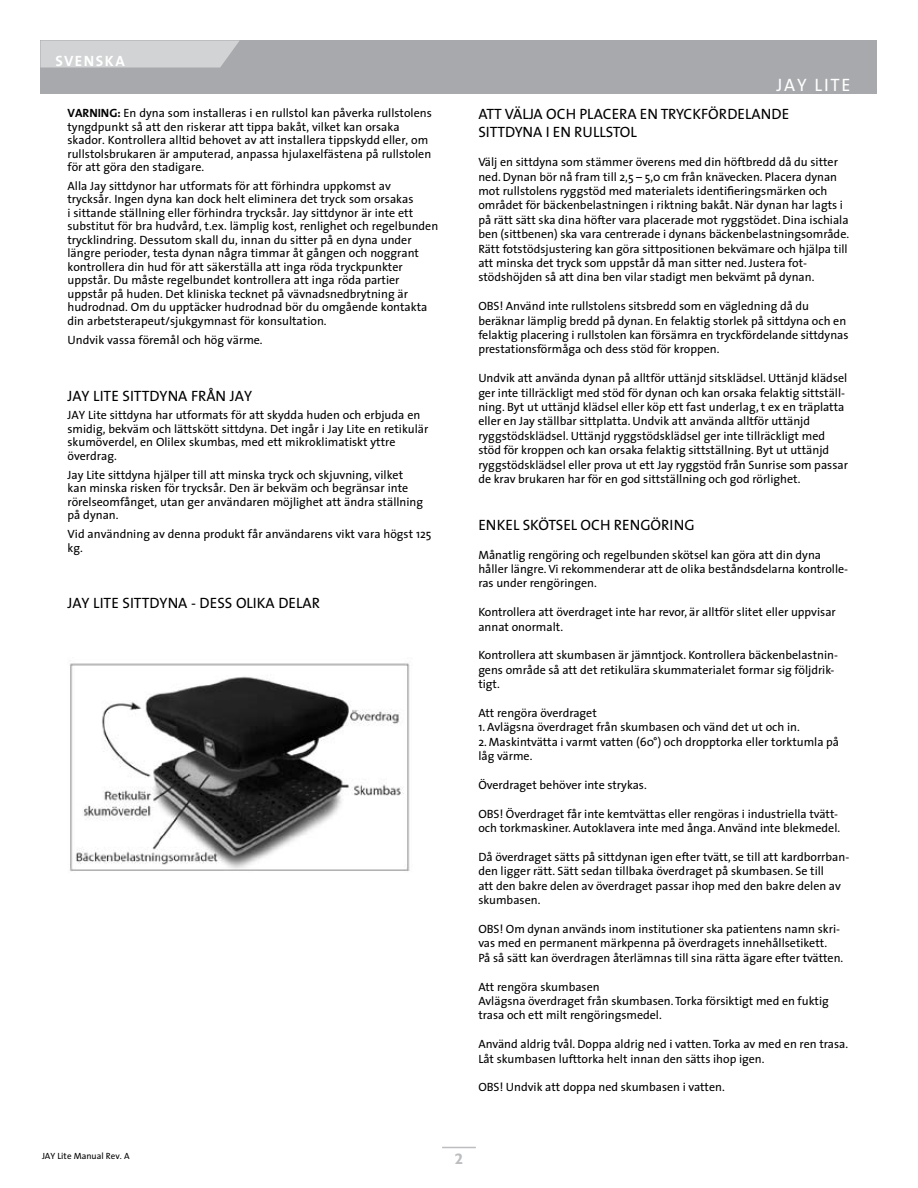
<style>
.page{position:relative;width:918px;height:1188px;background:#fff}
.page>*{position:absolute;margin:0;border:0;box-sizing:border-box;transform-origin:0 0}
.t1{font:18px "The Sans";color:#fff}
.t2{font:15px/18px "The Sans";color:#000}
.t3{font:700 15px "The Sans";letter-spacing:.1em;color:#fff}
.t4{font:700 15px "Humanist 521 BT";color:#bcbdc0}
.t5{font:12px/14.4px "The Sans";color:#000}
.t6{font:9px "The Sans";color:#000}
.s1{font-weight:700}
</style>
<div class="page">
<hr style="left:442px;top:1147px;width:34px;height:1px;background:#bcbdc0">
<div style="left:40px;top:40px;width:838px;height:54px;background:#a7a9ac"></div>
<svg style="left:40px;top:40px;width:200px;height:28px;background:#cdcfd0"></svg>
<img style="left:70px;top:663px;width:340px;height:208px">
<p class="t3" style="left:56px;top:51px;width:71px">SVENSKA</p>
<p class="t5" style="left:68px;top:106px;width:366px;line-height:13.5px"><span class="s1">VARNING:</span> En dyna som installeras i en rullstol kan påverka rullstolens tyngdpunkt så att den riskerar att tippa bakåt, vilket kan orsaka skador. Kontrollera alltid behovet av att installera tippskydd eller, om rullstolsbrukaren är amputerad, anpassa hjulaxelfästena på rullstolen för att göra den stadigare.</p>
<p class="t5" style="left:68px;top:179px;width:372px;line-height:13.5px">Alla Jay sittdynor har utformats för att förhindra uppkomst av<br>trycksår. I ngen dyna kan dock helt eliminera det tryck som orsakas<br>i sittande ställning eller förhindra trycksår. Jay sittdynor är inte ett substitut för bra hudvård, t.ex. lämplig kost, renlighet och regelbunden trycklindring. Dessutom skall du, innan du sitter på en dyna under längre perioder, testa dynan några timmar åt gången och noggrant kontrollera din hud för att säkerställa att inga röda tryckpunkter uppstår. Du måste regelbundet kontrollera att inga röda partier uppstår på huden. Det kliniska tecknet på vävnadsnedbrytning är hudrodnad. Om du upptäcker hudrodnad bör du omgående kontakta din arbetsterapeut/sjukgymnast för konsultation.</p>
<p class="t5" style="left:68px;top:333px;width:197px">Undvik vassa föremål och hög värme.</p>
<p class="t2" style="left:68px;top:387px;width:33px">JAY LITE</p>
<p class="t2" style="left:122px;top:387px;width:131px">SITTDYNA FRÅN JAY</p>
<p class="t5" style="left:68px;top:409px;width:362px;line-height:13.5px">JAY Lite sittdyna har utformats för att skydda huden och erbjuda en smidig, bekväm och lättskött sittdyna. Det ingår i Jay Lite en retikulär skumöverdel, en Olilex skumbas, med ett mikroklimatiskt yttre överdrag.</p>
<p class="t5" style="left:68px;top:468px;width:357px;line-height:13.5px">Jay Lite sittdyna hjälper till att minska tryck och skjuvning, vilket kan minska risken för trycksår. Den är bekväm och begränsar inte rörelseomfånget, utan ger användaren möjlighet att ändra ställning på dynan.</p>
<p class="t5" style="left:68px;top:528px;width:365px;line-height:13.5px">Vid användning av denna produkt får användarens vikt vara högst 125 kg.</p>
<p class="t2" style="left:68px;top:594px;width:33px">JAY LITE</p>
<p class="t2" style="left:122px;top:594px;width:199px">SITTDYNA - DESS OLI KA DELAR</p>
<h1 class="t1" style="left:776px;top:73px;width:76px">Jay Lite</h1>
<p class="t2" style="left:478px;top:105px;width:310px;text-indent:101px">PLACE RA EN TRYCKFÖRDELAN DE<br>SITTDYNA I EN RULLSTOL</p>
<p class="t5" style="left:478px;top:155px;width:372px">Välj en sittdyna som stämmer överens med din höftbredd då du sitter ned. Dynan bör nå fram till 2,5 – 5,0 cm från knävecken. Placera dynan mot rullstolens ryggstöd med materialets identifieringsmärken och området för bäckenbelastningen i riktning bakåt. När dynan har lagts i på rätt sätt ska dina höfter vara placerade mot ryggstödet. Dina ischiala ben (sittbenen) ska vara centrerade i dynans bäckenbelastningsområde.<br>Rätt fotstödsjustering kan göra sittpositionen bekvämare och hjälpa till att minska det tryck som uppstår då man sitter ned. Justera fot&shy;stödshöjden så att dina ben vilar stadigt men bekvämt på dynan.</p>
<p class="t5" style="left:478px;top:299px;width:372px">OBS! Använd inte rullstolens sitsbredd som en vägledning då du beräknar lämplig bredd på dynan. En felaktig storlek på sittdyna och en felaktig placering i rullstolen kan försämra en tryckfördelande sittdynas prestationsförmåga och dess stöd för kroppen.</p>
<p class="t5" style="left:478px;top:371px;width:371px">Undvik att använda dynan på alltför uttänjd sitsklädsel. Uttänjd klädsel ger inte tillräckligt med stöd för dynan och kan orsaka felaktig sittställ&shy;ning. Byt ut uttänjd klädsel eller köp ett fast underlag, t ex en träplatta eller en Jay ställbar sittplatta. Undvik att använda alltför uttänjd ryggstödsklädsel. Uttänjd ryggstödsklädsel ger inte tillräckligt med stöd för kroppen och kan orsaka felaktig sittställning. Byt ut uttänjd ryggstödsklädsel eller prova ut ett Jay ryggstöd från Sunrise som passar de krav brukaren har för en god sittställning och god rörlighet.</p>
<p class="t2" style="left:478px;top:516px;width:113px">EN KEL SKÖTSEL OCH</p>
<p class="t2" style="left:614px;top:516px;width:19px">RENG</p>
<p class="t2" style="left:651px;top:516px;width:28px">ÖRING</p>
<p class="t5" style="left:478px;top:547px;width:371px">Månatlig rengöring och regelbunden skötsel kan göra att din dyna håller längre. Vi rekommenderar att de olika beståndsdelarna kontrolle&shy;ras under rengöringen.</p>
<p class="t5" style="left:478px;top:605px;width:359px">Kontrollera att överdraget inte har revor, är alltför slitet eller uppvisar annat onormalt.</p>
<p class="t5" style="left:478px;top:648px;width:361px">Kontrollera att skumbasen är jämntjock. Kontrollera bäckenbelastnin&shy;gens område så att det retikulära skummaterialet formar sig följdrik&shy;tigt.</p>
<p class="t5" style="left:478px;top:706px;width:120px">Att rengöra överdraget</p>
<p class="t5" style="left:478px;top:720px;width:323px">1. Avlägsna överdraget från skumbasen och vänd det ut och in.</p>
<p class="t5" style="left:478px;top:735px;width:362px">2. Maskintvätta i varmt vatten (60°) och dropptorka eller torktumla på låg värme.</p>
<p class="t5" style="left:478px;top:778px;width:170px">Överdraget behöver inte strykas.</p>
<p class="t5" style="left:478px;top:807px;width:363px">OBS! Överdraget får inte kemtvättas eller rengöras i industriella tvätt&shy;och torkmaskiner. Autoklavera inte med ånga. Använd inte blekmedel.</p>
<p class="t5" style="left:478px;top:850px;width:373px">Då överdraget sätts på sittdynan igen efter tvätt, se till att kardborrban&shy;den ligger rätt. Sätt sedan tillbaka överdraget på skumbasen. Se till<br>att den bakre delen av överdraget passar ihop med den bakre delen av skumbasen.</p>
<p class="t5" style="left:478px;top:922px;width:367px">OBS! Om dynan används inom institutioner ska patientens namn skri&shy;vas med en permanent märkpenna på överdragets innehållsetikett.<br>På så sätt kan överdragen återlämnas till sina rätta ägare efter tvätten.</p>
<p class="t5" style="left:478px;top:979px;width:352px">Att rengöra skumbasen<br>Avlägsna överdraget från skumbasen. Torka försiktigt med en fuktig trasa och ett milt rengöringsmedel.</p>
<p class="t5" style="left:478px;top:1037px;width:371px">Använd aldrig tvål. Doppa aldrig ned i vatten. Torka av med en ren trasa.<br>Låt skumbasen lufttorka helt innan den sätts ihop igen.</p>
<p class="t5" style="left:478px;top:1080px;width:248px">OBS! Undvik att doppa ned skumbasen i vatten.</p>
<p class="t2" style="left:478px;top:105px;width:79px">ATT VÄLJA OCH</p>
<p class="t6" style="left:42px;top:1150px;width:89px">JAY Lite Manual Rev. A</p>
<p class="t4" style="left:455px;top:1149px;width:10px">2</p>
</div>
